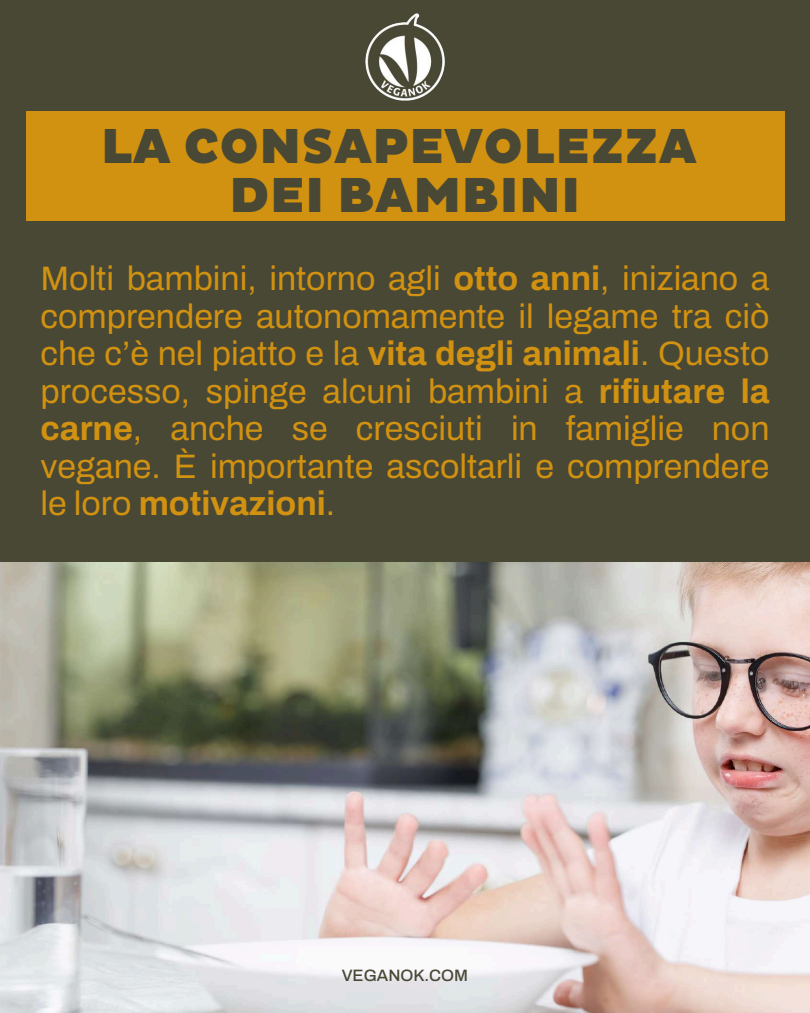
<style>
.page{position:relative;width:810px;height:1013px;background:#fff}
.page>*{position:absolute;margin:0;border:0;box-sizing:border-box;transform-origin:0 0}
.t1{font:900 50px/49.5px "Pluto";color:#484835;text-align:center}
.t2{font:34px/37.5px "Archivo";color:#d19111;text-align:justify}
.t3{font:500 16.5px "Archivo";color:#484835}
.s1{font-weight:700}
</style>
<div class="page">
<div style="left:0;top:0;width:810px;height:1012px;background:#484835"></div>
<img style="left:0;top:562px;width:810px;height:450px">
<div style="left:26px;top:112px;width:758px;height:109px;background:#d19111"></div>
<img style="left:365px;top:13px;width:80px;height:88px">
<h1 class="t1" style="left:101px;top:123px;width:598px">LA CONSAPEVOLEZZA<br>DEI BAMBINI</h1>
<p class="t2" style="left:40px;top:260px;width:731px">Molti bambini, intorno agli <span class="s1">otto anni</span>, iniziano a comprendere autonomamente il legame tra ciò che c’è nel piatto e la <span class="s1">vita degli animali</span>. Questo processo, spinge alcuni bambini a <span class="s1">rifiutare la carne</span>, anche se cresciuti in famiglie non vegane. È importante ascoltarli e comprendere le loro <span class="s1">motivazioni</span>.</p>
<p class="t3" style="left:342px;top:966px;width:128px">VEGANOK.COM</p>
</div>
